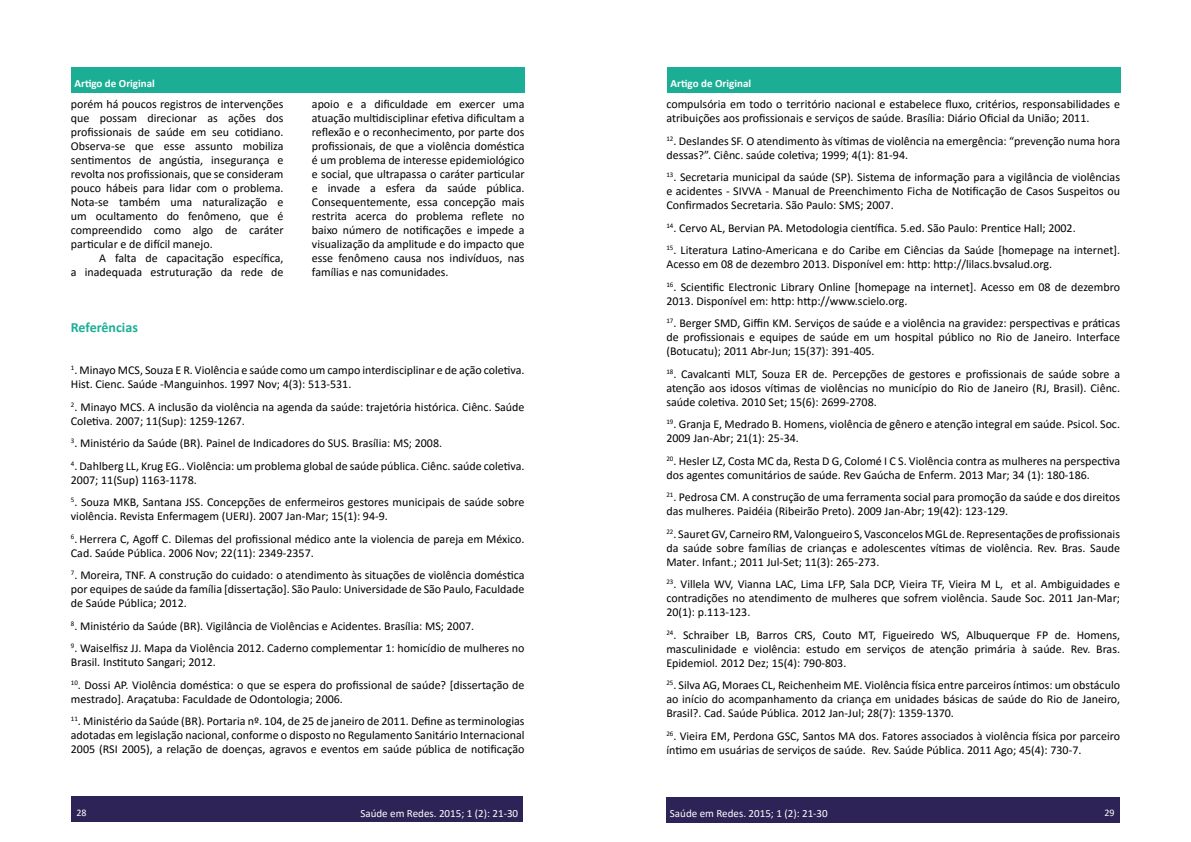
<style>
.page{position:relative;width:1191px;height:842px;background:#fff}
.page>*{position:absolute;margin:0;border:0;box-sizing:border-box;transform-origin:0 0}
.t1{font:700 14px "Calibri";color:#1bae95}
.t2{font:12px/14px "Calibri";color:#000}
.t3{font:11px "Calibri";color:#fff}
.t4{font:700 11px "Calibri";color:#fff}
.t5{font:10px "Calibri";color:#fff}
</style>
<div class="page">
<div style="left:71px;top:797px;width:451px;height:25px;background:#2e2356"></div>
<div style="left:666px;top:797px;width:454px;height:26px;background:#2e2356"></div>
<div style="left:667px;top:67px;width:453px;height:26px;background:#1bae95"></div>
<div style="left:71px;top:67px;width:453px;height:26px;background:#1bae95"></div>
<p class="t4" style="left:74px;top:76px;width:82px">Artigo de Original</p>
<p class="t4" style="left:670px;top:76px;width:82px">Artigo de Original</p>
<p class="t2" style="left:666px;top:97px;width:455px">compulsória em todo o território nacional e estabelece fluxo, critérios, responsabilidades e atribuições aos profissionais e serviços de saúde. Brasília: Diário Oficial da União; 2011.</p>
<p class="t2" style="left:666px;top:133px;width:455px"><sup>12</sup>. Deslandes SF. O atendimento às vítimas de violência na emergência: “prevenção numa hora dessas?”. Ciênc. saúde coletiva; 1999; 4(1): 81-94.</p>
<p class="t2" style="left:666px;top:170px;width:455px;text-align:justify"><sup>13</sup>. Secretaria municipal da saúde (SP). Sistema de informação para a vigilância de violências e acidentes - SIVVA - Manual de Preenchimento Ficha de Notificação de Casos Suspeitos ou Confirmados Secretaria. São Paulo: SMS; 2007.</p>
<p class="t2" style="left:666px;top:220px;width:411px"><sup>14</sup>. Cervo AL, Bervian PA. Metodologia científica. 5.ed. São Paulo: Prentice Hall; 2002.</p>
<p class="t2" style="left:666px;top:243px;width:455px"><sup>15</sup>. Literatura Latino-Americana e do Caribe em Ciências da Saúde [homepage na internet].<br>Acesso em 08 de dezembro 2013. Disponível em: http: http://lilacs.bvsalud.org.</p>
<p class="t2" style="left:666px;top:279px;width:455px"><sup>16</sup>. Scientific Electronic Library Online [homepage na internet]. Acesso em 08 de dezembro<br>2013. Disponível em: http: http://www.scielo.org.</p>
<p class="t2" style="left:666px;top:316px;width:455px;text-align:justify"><sup>17</sup>. Berger SMD, Giffin KM. Serviços de saúde e a violência na gravidez: perspectivas e práticas de profissionais e equipes de saúde em um hospital público no Rio de Janeiro. Interface (Botucatu); 2011 Abr-Jun; 15(37): 391-405.</p>
<p class="t2" style="left:666px;top:366px;width:455px;text-align:justify"><sup>18</sup>. Cavalcanti MLT, Souza ER de. Percepções de gestores e profissionais de saúde sobre a atenção aos idosos vítimas de violências no município do Rio de Janeiro (RJ, Brasil). Ciênc. saúde coletiva. 2010 Set; 15(6): 2699-2708.</p>
<p class="t2" style="left:666px;top:417px;width:455px"><sup>19</sup>. Granja E, Medrado B. Homens, violência de gênero e atenção integral em saúde. Psicol. Soc.<br>2009 Jan-Abr; 21(1): 25-34.</p>
<p class="t2" style="left:666px;top:453px;width:455px"><sup>20</sup>. Hesler LZ, Costa MC da, Resta D G, Colomé I C S. Violência contra as mulheres na perspectiva dos agentes comunitários de saúde. Rev Gaúcha de Enferm. 2013 Mar; 34 (1): 180-186.</p>
<p class="t2" style="left:666px;top:490px;width:455px"><sup>21</sup>. Pedrosa CM. A construção de uma ferramenta social para promoção da saúde e dos direitos das mulheres. Paidéia (Ribeirão Preto). 2009 Jan-Abr; 19(42): 123-129.</p>
<p class="t2" style="left:666px;top:526px;width:455px;text-align:justify"><sup>22</sup>. Sauret GV, Carneiro RM, Valongueiro S, Vasconcelos MGL de. Representações de profissionais da saúde sobre famílias de crianças e adolescentes vítimas de violência. Rev. Bras. Saude Mater. Infant.; 2011 Jul-Set; 11(3): 265-273.</p>
<p class="t2" style="left:666px;top:577px;width:455px;text-align:justify"><sup>23</sup>. Villela WV, Vianna LAC, Lima LFP, Sala DCP, Vieira TF, Vieira M L, et al. Ambiguidades e contradições no atendimento de mulheres que sofrem violência. Saude Soc. 2011 Jan-Mar; 20(1): p.113-123.</p>
<p class="t2" style="left:666px;top:627px;width:455px;text-align:justify"><sup>24</sup>. Schraiber LB, Barros CRS, Couto MT, Figueiredo WS, Albuquerque FP de. Homens, masculinidade e violência: estudo em serviços de atenção primária à saúde. Rev. Bras.<br>Epidemiol. 2012 Dez; 15(4): 790-803.</p>
<p class="t2" style="left:666px;top:678px;width:455px;text-align:justify"><sup>25</sup>. Silva AG, Moraes CL, Reichenheim ME. Violência física entre parceiros íntimos: um obstáculo ao início do acompanhamento da criança em unidades básicas de saúde do Rio de Janeiro, Brasil?. Cad. Saúde Pública. 2012 Jan-Jul; 28(7): 1359-1370.</p>
<p class="t2" style="left:666px;top:728px;width:455px"><sup>26</sup>. Vieira EM, Perdona GSC, Santos MA dos. Fatores associados à violência física por parceiro íntimo em usuárias de serviços de saúde. Rev. Saúde Pública. 2011 Ago; 45(4): 730-7.</p>
<p class="t2" style="left:312px;top:97px;width:214px;text-align:justify">apoio e a dificuldade em exercer uma atuação multidisciplinar efetiva dificultam a reflexão e o reconhecimento, por parte dos profissionais, de que a violência doméstica é um problema de interesse epidemiológico e social, que ultrapassa o caráter particular e invade a esfera da saúde pública.<br>Consequentemente, essa concepção mais restrita acerca do problema reflete no baixo número de notificações e impede a visualização da amplitude e do impacto que esse fenômeno causa nos indivíduos, nas famílias e nas comunidades.</p>
<p class="t2" style="left:71px;top:97px;width:214px;text-align:justify">porém há poucos registros de intervenções que possam direcionar as ações dos profissionais de saúde em seu cotidiano.<br>Observa-se que esse assunto mobiliza sentimentos de angústia, insegurança e revolta nos profissionais, que se consideram pouco hábeis para lidar com o problema.<br>Nota-se também uma naturalização e um ocultamento do fenômeno, que é compreendido como algo de caráter particular e de difícil manejo.</p>
<p class="t2" style="left:71px;top:251px;width:214px;text-align:right">A falta de capacitação específica,<br>a inadequada estruturação da rede de</p>
<p class="t1" style="left:71px;top:317px;width:69px">Referências</p>
<p class="t2" style="left:71px;top:363px;width:455px"><sup>1</sup>. Minayo MCS, Souza E R. Violência e saúde como um campo interdisciplinar e de ação coletiva.<br>Hist. Cienc. Saúde -Manguinhos. 1997 Nov; 4(3): 513-531.</p>
<p class="t2" style="left:71px;top:399px;width:455px"><sup>2</sup>. Minayo MCS. A inclusão da violência na agenda da saúde: trajetória histórica. Ciênc. Saúde<br>Coletiva. 2007; 11(Sup): 1259-1267.</p>
<p class="t2" style="left:71px;top:436px;width:373px"><sup>3</sup>. Ministério da Saúde (BR). Painel de Indicadores do SUS. Brasília: MS; 2008.</p>
<p class="t2" style="left:71px;top:458px;width:455px"><sup>4</sup>. Dahlberg LL, Krug EG.. Violência: um problema global de saúde pública. Ciênc. saúde coletiva.<br>2007; 11(Sup) 1163-1178.</p>
<p class="t2" style="left:71px;top:495px;width:455px"><sup>5</sup>. Souza MKB, Santana JSS. Concepções de enfermeiros gestores municipais de saúde sobre violência. Revista Enfermagem (UERJ). 2007 Jan-Mar; 15(1): 94-9.</p>
<p class="t2" style="left:71px;top:531px;width:455px"><sup>6</sup>. Herrera C, Agoff C. Dilemas del profissional médico ante la violencia de pareja em México.<br>Cad. Saúde Pública. 2006 Nov; 22(11): 2349-2357.</p>
<p class="t2" style="left:71px;top:568px;width:455px;text-align:justify"><sup>7</sup>. Moreira, TNF. A construção do cuidado: o atendimento às situações de violência doméstica por equipes de saúde da família [dissertação]. São Paulo: Universidade de São Paulo, Faculdade de Saúde Pública; 2012.</p>
<p class="t2" style="left:71px;top:618px;width:405px"><sup>8</sup>. Ministério da Saúde (BR). Vigilância de Violências e Acidentes. Brasília: MS; 2007.</p>
<p class="t2" style="left:71px;top:641px;width:455px"><sup>9</sup>. Waiselfisz JJ. Mapa da Violência 2012. Caderno complementar 1: homicídio de mulheres no<br>Brasil. Instituto Sangari; 2012.</p>
<p class="t2" style="left:71px;top:677px;width:455px"><sup>10</sup>. Dossi AP. Violência doméstica: o que se espera do profissional de saúde? [dissertação de mestrado]. Araçatuba: Faculdade de Odontologia; 2006.</p>
<p class="t2" style="left:71px;top:714px;width:455px;text-align:justify"><sup>11</sup>. Ministério da Saúde (BR). Portaria nº. 104, de 25 de janeiro de 2011. Define as terminologias adotadas em legislação nacional, conforme o disposto no Regulamento Sanitário Internacional 2005 (RSI 2005), a relação de doenças, agravos e eventos em saúde pública de notificação</p>
<p class="t5" style="left:76px;top:806px;width:12px">28</p>
<p class="t3" style="left:360px;top:805px;width:159px">Saúde em Redes. 2015; 1 (2): 21-30</p>
<p class="t3" style="left:670px;top:806px;width:159px">Saúde em Redes. 2015; 1 (2): 21-30</p>
<p class="t5" style="left:1104px;top:806px;width:12px">29</p>
</div>
